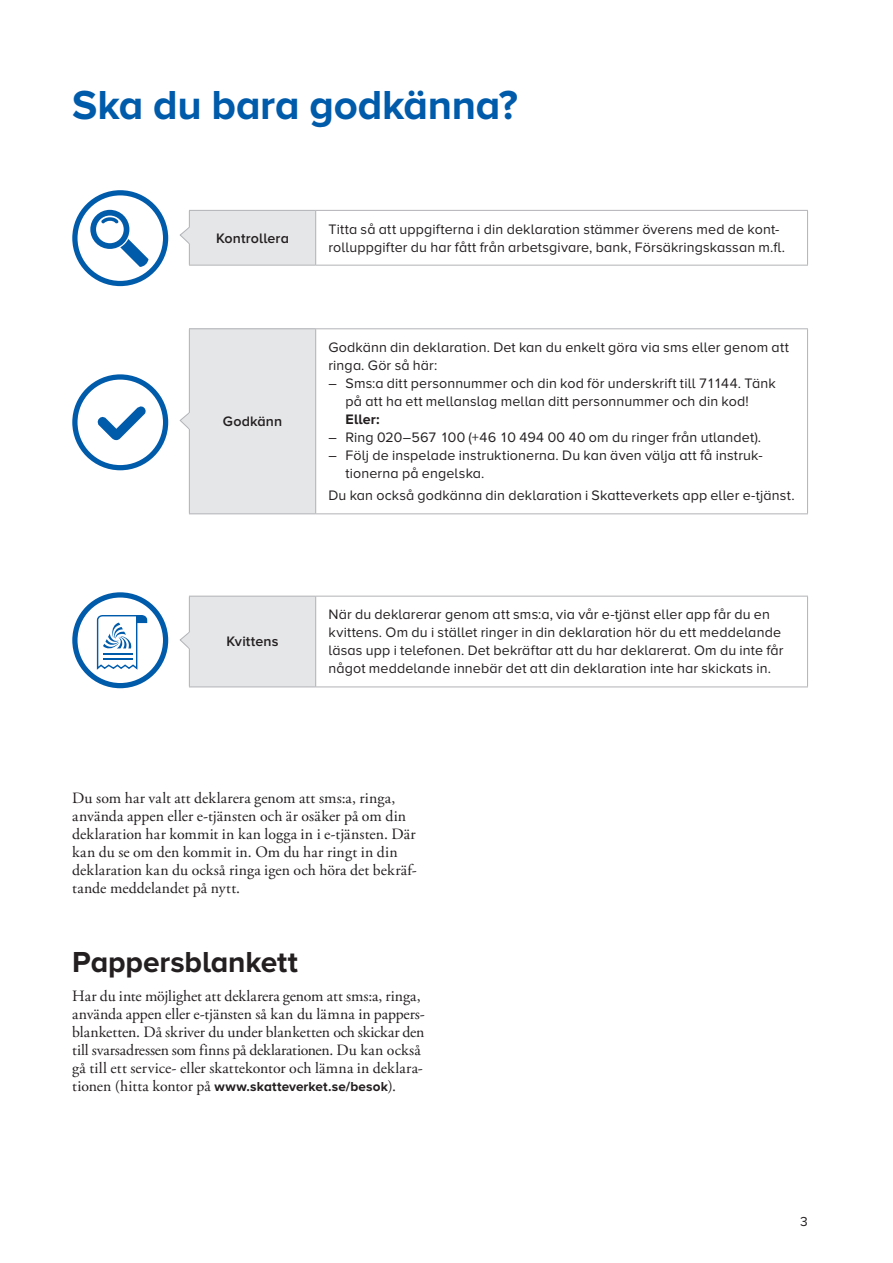
<style>
.page{position:relative;width:893px;height:1263px;background:#fff}
.page>*{position:absolute;margin:0;border:0;box-sizing:border-box;transform-origin:0 0}
.Rubrik_1_PNA_28{font:700 42px "Proxima Nova";letter-spacing:-.01em;color:#015bab}
.Rubrik_2_PNA_20{font:700 30px "Proxima Nova";letter-spacing:-.005em;color:#231f20}
.Brödtext_Garamond{font:15.75px/18px "Adobe Garamond Pro";letter-spacing:.005em;color:#231f20}
.Deklarera_info{font:14.25px/18px "Proxima Nova";letter-spacing:.01em;color:#231f20}
.Deklarera_action{font:600 14.25px "Proxima Nova";letter-spacing:.01em;color:#231f20}
.Deklarera_info-2{font:700 14.25px "Proxima Nova";letter-spacing:.005em;color:#231f20}
.Brödtext_Garamond-2{font:700 13.5px "Proxima Nova";letter-spacing:.01em;color:#231f20}
.PAGINERING{font:13.5px "Proxima Nova";color:#231f20}
.s1{font-family:"Adobe Garamond Pro";font-weight:400;font-size:15.75px}
</style>
<div class="page">
<div style="left:189px;top:210px;width:127px;height:55px;background:#e5e6e8"></div>
<hr style="left:189px;top:210px;width:127px;height:1px;background:#b2b3b7">
<hr style="left:189px;top:211px;width:1px;height:54px;background:#b2b3b7">
<hr style="left:316px;top:210px;width:492px;height:1px;background:#b2b3b7">
<hr style="left:315px;top:211px;width:1px;height:54px;background:#b2b3b7">
<hr style="left:807px;top:211px;width:1px;height:54px;background:#b2b3b7">
<hr style="left:189px;top:265px;width:127px;height:1px;background:#b2b3b7">
<hr style="left:316px;top:265px;width:492px;height:1px;background:#b2b3b7">
<div style="left:189px;top:329px;width:127px;height:185px;background:#e5e6e8"></div>
<hr style="left:189px;top:328px;width:127px;height:1px;background:#b2b3b7">
<hr style="left:189px;top:329px;width:1px;height:184px;background:#b2b3b7">
<hr style="left:189px;top:513px;width:127px;height:1px;background:#b2b3b7">
<hr style="left:316px;top:328px;width:492px;height:1px;background:#b2b3b7">
<hr style="left:315px;top:329px;width:1px;height:184px;background:#b2b3b7">
<hr style="left:807px;top:329px;width:1px;height:184px;background:#b2b3b7">
<hr style="left:316px;top:513px;width:492px;height:1px;background:#b2b3b7">
<div style="left:189px;top:596px;width:127px;height:91px;background:#e5e6e8"></div>
<hr style="left:189px;top:596px;width:127px;height:1px;background:#b2b3b7">
<hr style="left:189px;top:596px;width:1px;height:90px;background:#b2b3b7">
<hr style="left:316px;top:596px;width:492px;height:1px;background:#b2b3b7">
<hr style="left:315px;top:596px;width:1px;height:90px;background:#b2b3b7">
<hr style="left:807px;top:596px;width:1px;height:90px;background:#b2b3b7">
<hr style="left:189px;top:686px;width:127px;height:1px;background:#b2b3b7">
<hr style="left:316px;top:686px;width:492px;height:1px;background:#b2b3b7">
<svg style="left:179px;top:226px;width:11px;height:19px"></svg>
<svg style="left:179px;top:411px;width:11px;height:20px"></svg>
<svg style="left:72px;top:190px;width:96px;height:96px"></svg>
<svg style="left:72px;top:592px;width:96px;height:96px"></svg>
<svg style="left:72px;top:374px;width:96px;height:96px"></svg>
<svg style="left:179px;top:631px;width:11px;height:19px"></svg>
<p class="Rubrik_1_PNA_28" style="left:72px;top:85px;width:447px">Ska du bara godkänna?</p>
<p class="Deklarera_action" style="left:216px;top:231px;width:74px">Kontrollera</p>
<p class="Deklarera_info" style="left:328px;top:220px;width:458px">Titta så att uppgifterna i din deklaration stämmer överens med de kont&shy;rolluppgifter du har fått från arbetsgivare, bank, Försäkringskassan m.fl.</p>
<p class="Deklarera_action" style="left:223px;top:415px;width:61px">Godkänn</p>
<p class="Deklarera_action" style="left:227px;top:635px;width:53px">Kvittens</p>
<p class="Deklarera_info" style="left:328px;top:339px;width:462px">Godkänn din deklaration. Det kan du enkelt göra via sms eller genom att ringa. Gör så här:</p>
<p class="Deklarera_info" style="left:345px;top:375px;width:432px;text-indent:-17px">– Sms:a ditt personnummer och din kod för underskrift till 71144. Tänk på att ha ett mellanslag mellan ditt personnummer och din kod!</p>
<p class="Deklarera_info-2" style="left:346px;top:413px;width:36px">Eller:</p>
<p class="Deklarera_info" style="left:328px;top:429px;width:434px">– Ring 020–567 100 (+46 10 494 00 40 om du ringer från utlandet).</p>
<p class="Deklarera_info" style="left:345px;top:447px;width:418px;text-indent:-17px">– Följ de inspelade instruktionerna. Du kan även välja att få instruk&shy;tionerna på engelska.</p>
<p class="Deklarera_info" style="left:328px;top:487px;width:468px">Du kan också godkänna din deklaration i Skatteverkets app eller e-tjänst.</p>
<p class="Deklarera_info" style="left:328px;top:606px;width:457px">När du deklarerar genom att sms:a, via vår e-tjänst eller app får du en kvittens. Om du i stället ringer in din deklaration hör du ett meddelande läsas upp i telefonen. Det bekräftar att du har deklarerat. Om du inte får något meddelande innebär det att din deklaration inte har skickats in.</p>
<p class="Brödtext_Garamond" style="left:72px;top:789px;width:346px">Du som har valt att deklarera genom att sms:a, ringa, använda appen eller e-tjänsten och är osäker på om din deklaration har kommit in kan logga in i e-tjänsten. Där kan du se om den kommit in. Om du har ringt in din deklaration kan du också ringa igen och höra det bekräf&shy;tande meddelandet på nytt.</p>
<p class="Rubrik_2_PNA_20" style="left:72px;top:948px;width:227px">Pappersblankett</p>
<p class="Brödtext_Garamond" style="left:72px;top:987px;width:354px">Har du inte möjlighet att deklarera genom att sms:a, ringa, använda appen eller e-tjänsten så kan du lämna in pappers&shy;blanketten. Då skriver du under blanketten och skickar den till svarsadressen som finns på deklarationen. Du kan också gå till ett service- eller skattekontor och lämna in deklara-</p>
<p class="Brödtext_Garamond-2" style="left:72px;top:1080px;width:325px"><span class="s1">tionen (hitta kontor på</span> www.skatteverket.se/besok<span class="s1">).</span></p>
<p class="PAGINERING" style="left:800px;top:1216px;width:10px">3</p>
</div>
